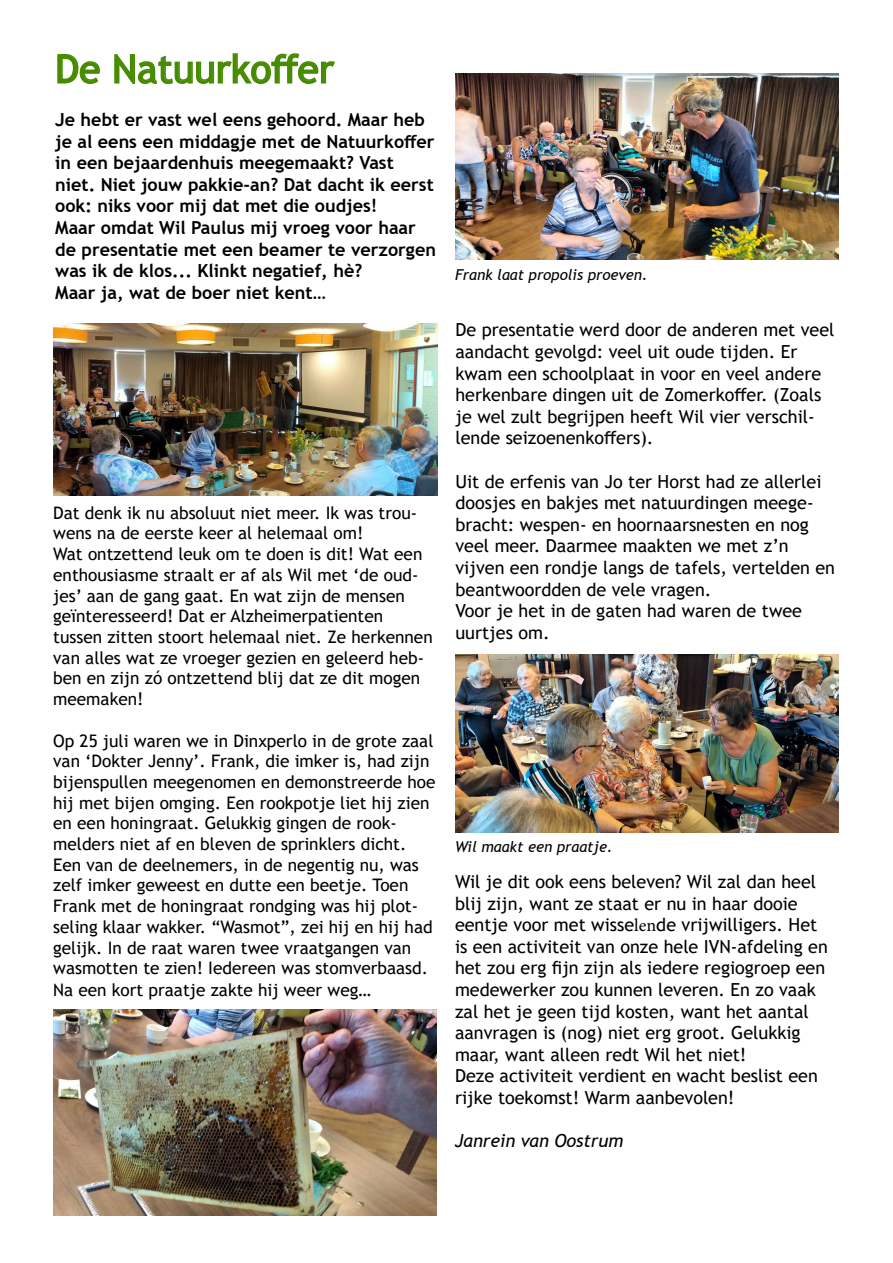
<style>
.page{position:relative;width:893px;height:1263px;background:#fff}
.page>*{position:absolute;margin:0;border:0;box-sizing:border-box;transform-origin:0 0}
.t1{font:39px "Trebuchet MS";color:#468b00}
.t2{font:18px/21.6px "Trebuchet MS";color:#000}
.t3{font:700 18px/21.6px "Trebuchet MS";color:#000}
.t4{font:italic 18px "Trebuchet MS";color:#000}
.t5{font:17.25px/20.7px "Trebuchet MS";color:#000}
.t6{font:italic 15px "Trebuchet MS";color:#000}
.s1{font-family:"Minion Pro"}
</style>
<div class="page">
<img style="left:53px;top:323px;width:384px;height:173px">
<img style="left:53px;top:1010px;width:384px;height:205px">
<img style="left:455px;top:73px;width:383px;height:186px">
<svg style="left:57px;top:53px;width:43px;height:31px"></svg>
<svg style="left:114px;top:53px;width:221px;height:31px"></svg>
<img style="left:455px;top:655px;width:383px;height:178px">
<h1 class="t1" style="left:55px;top:44px;width:280px">De Natuurkoffer</h1>
<p class="t3" style="left:55px;top:109px;width:382px">Je hebt er vast wel eens gehoord. Maar heb je al eens een middagje met de Natuurkoffer in een bejaardenhuis meegemaakt? Vast niet. Niet jouw pakkie-an? Dat dacht ik eerst ook: niks voor mij dat met die oudjes!<br>Maar omdat Wil Paulus mij vroeg voor haar de presentatie met een beamer te verzorgen was ik de klos... Klinkt negatief, hè?<br>Maar ja, wat de boer niet kent…</p>
<p class="t5" style="left:53px;top:502px;width:381px">Dat denk ik nu absoluut niet meer. Ik was trou&shy;wens na de eerste keer al helemaal om!<br>Wat ontzettend leuk om te doen is dit! Wat een enthousiasme straalt er af als Wil met ‘de oud&shy;jes’ aan de gang gaat. En wat zijn de mensen geïnteresseerd! Dat er Alzheimerpatienten tussen zitten stoort helemaal niet. Ze herkennen van alles wat ze vroeger gezien en geleerd heb&shy;ben en zijn zó ontzettend blij dat ze dit mogen meemaken!</p>
<p class="t5" style="left:53px;top:730px;width:384px">Op 25 juli waren we in Dinxperlo in de grote zaal van ‘Dokter Jenny’. Frank, die imker is, had zijn bijenspullen meegenomen en demonstreerde hoe hij met bijen omging. Een rookpotje liet hij zien en een honingraat. Gelukkig gingen de rook&shy;melders niet af en bleven de sprinklers dicht.<br>Een van de deelnemers, in de negentig nu, was zelf imker geweest en dutte een beetje. Toen Frank met de honingraat rondging was hij plot&shy;seling klaar wakker. “Wasmot”, zei hij en hij had gelijk. In de raat waren twee vraatgangen van wasmotten te zien! Iedereen was stomverbaasd.<br>Na een kort praatje zakte hij weer weg…</p>
<p class="t6" style="left:455px;top:265px;width:194px">Frank laat propolis proeven.</p>
<p class="t2" style="left:455px;top:319px;width:380px">De presentatie werd door de anderen met veel aandacht gevolgd: veel uit oude tijden. Er kwam een schoolplaat in voor en veel andere herkenbare dingen uit de Zomerkoffer. (Zoals je wel zult begrijpen heeft Wil vier verschil&shy;lende seizoenenkoffers).</p>
<p class="t2" style="left:455px;top:470px;width:381px">Uit de erfenis van Jo ter Horst had ze allerlei doosjes en bakjes met natuurdingen meege&shy;bracht: wespen- en hoornaarsnesten en nog veel meer. Daarmee maakten we met z’n vijven een rondje langs de tafels, vertelden en beantwoordden de vele vragen.<br>Voor je het in de gaten had waren de twee uurtjes om.</p>
<p class="t6" style="left:455px;top:838px;width:159px">Wil maakt een praatje.</p>
<p class="t2" style="left:455px;top:871px;width:374px">Wil je dit ook eens beleven? Wil zal dan heel blij zijn, want ze staat er nu in haar dooie eentje voor met wisse<span class="s1">len</span>de vrijwilligers. Het is een activiteit van onze hele IVN-afdeling en het zou erg fijn zijn als iedere regiogroep een medewerker zou kunnen leveren. En zo vaak zal het je geen tijd kosten, want het aantal aanvragen is (nog) niet erg groot. Gelukkig maar, want alleen redt Wil het niet!<br>Deze activiteit verdient en wacht beslist een rijke toekomst! Warm aanbevolen!</p>
<p class="t4" style="left:455px;top:1130px;width:170px">Janrein van Oostrum</p>
</div>
